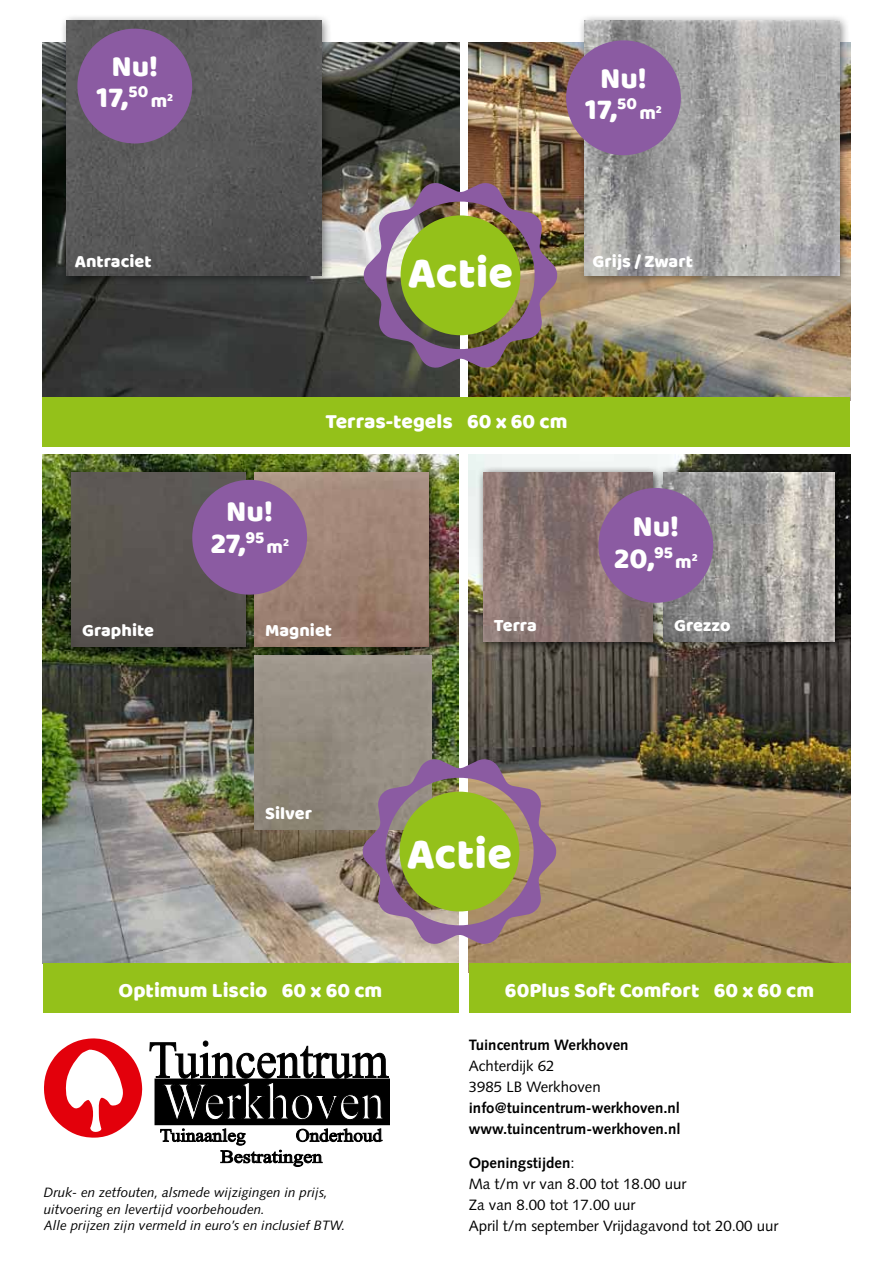
<style>
.page{position:relative;width:893px;height:1263px;background:#fff}
.page>*{position:absolute;margin:0;border:0;box-sizing:border-box;transform-origin:0 0}
.t1{font:45px "Baloo Bhaina";color:#fff}
.t2{font:30px/31.5px "Baloo Bhaina";color:#fff;text-align:center}
.t3{font:21px "Baloo Bhaina";color:#fff}
.t4{font:19.5px "Baloo Bhaina";color:#fff}
.t5{font:18px "Baloo Bhaina";color:#fff}
.t6{font:15px/21px "Syntax LT";color:#000}
.t7{font:700 15px/21px "Syntax LT";color:#000}
.t8{font:italic 13.5px/16.5px "Syntax LT";color:#000}
.s1{font-weight:700}
</style>
<div class="page">
<img style="left:469px;top:455px;width:381px;height:508px">
<img style="left:43px;top:455px;width:415px;height:508px">
<img style="left:43px;top:43px;width:416px;height:353px">
<img style="left:469px;top:43px;width:381px;height:353px">
<div style="left:577px;top:13px;width:273px;height:274px;background:#000;opacity:.5"></div>
<img style="left:584px;top:20px;width:255px;height:255px">
<div style="left:59px;top:13px;width:274px;height:274px;background:#000;opacity:.5"></div>
<img style="left:66px;top:20px;width:255px;height:255px">
<img style="left:255px;top:657px;width:176px;height:173px">
<div style="left:65px;top:465px;width:191px;height:192px;background:#000;opacity:.75"></div>
<div style="left:72px;top:472px;width:173px;height:174px;background:#595450"></div>
<div style="left:248px;top:465px;width:191px;height:192px;background:#000;opacity:.75"></div>
<img style="left:255px;top:472px;width:173px;height:174px">
<div style="left:477px;top:466px;width:187px;height:187px;background:#000;opacity:.75"></div>
<img style="left:484px;top:472px;width:169px;height:170px">
<div style="left:657px;top:465px;width:189px;height:187px;background:#000;opacity:.75"></div>
<img style="left:664px;top:472px;width:171px;height:169px">
<div style="left:43px;top:396px;width:807px;height:50px;background:#94c11a"></div>
<div style="left:43px;top:963px;width:415px;height:50px;background:#94c11a"></div>
<div style="left:469px;top:963px;width:381px;height:50px;background:#94c11a"></div>
<div style="left:77px;top:29px;width:115px;height:114px;background:#8b5ba2;border-radius:50%"></div>
<div style="left:566px;top:40px;width:115px;height:115px;background:#8b5ba2;border-radius:50%"></div>
<div style="left:598px;top:488px;width:115px;height:115px;background:#8b5ba2;border-radius:50%"></div>
<img style="left:361px;top:757px;width:197px;height:189px">
<div style="left:400px;top:792px;width:119px;height:119px;background:#94c11a;border-radius:50%"></div>
<img style="left:362px;top:181px;width:197px;height:189px">
<div style="left:401px;top:215px;width:119px;height:120px;background:#94c11a;border-radius:50%"></div>
<div style="left:155px;top:1079px;width:235px;height:46px;background:#000"></div>
<svg style="left:150px;top:1041px;width:238px;height:79px"></svg>
<svg style="left:160px;top:1129px;width:222px;height:37px"></svg>
<svg style="left:44px;top:1038px;width:99px;height:100px"></svg>
<div style="left:192px;top:480px;width:115px;height:115px;background:#8b5ba2;border-radius:50%"></div>
<h2 class="t2" style="left:96px;top:50px;width:63px">Nu!<br>17,<sup>50</sup></h2>
<h3 class="t4" style="left:151px;top:89px;width:24px">m<sup>2</sup></h3>
<h2 class="t2" style="left:585px;top:62px;width:63px">Nu!<br>17,<sup>50</sup></h2>
<h3 class="t4" style="left:639px;top:101px;width:24px">m<sup>2</sup></h3>
<p class="t5" style="left:75px;top:250px;width:78px">Antraciet</p>
<p class="t5" style="left:593px;top:250px;width:102px">Grijs / Zwart</p>
<h1 class="t1" style="left:408px;top:245px;width:107px">Actie</h1>
<h2 class="t2" style="left:210px;top:495px;width:64px">Nu!<br>27,<sup>95</sup></h2>
<h3 class="t4" style="left:267px;top:535px;width:24px">m<sup>2</sup></h3>
<h3 class="t3" style="left:325px;top:408px;width:244px">Terras-tegels | 60 x 60 cm</h3>
<h2 class="t2" style="left:614px;top:510px;width:67px;text-align:right">Nu!<br>20,<sup>95</sup></h2>
<h3 class="t4" style="left:675px;top:550px;width:24px">m<sup>2</sup></h3>
<p class="t5" style="left:82px;top:619px;width:73px">Graphite</p>
<p class="t5" style="left:265px;top:619px;width:68px">Magniet</p>
<p class="t5" style="left:494px;top:615px;width:44px">Terra</p>
<p class="t5" style="left:674px;top:615px;width:58px">Grezzo</p>
<p class="t5" style="left:265px;top:802px;width:49px">Silver</p>
<h1 class="t1" style="left:407px;top:826px;width:107px">Actie</h1>
<h3 class="t3" style="left:119px;top:978px;width:265px">Optimum Liscio | 60 x 60 cm</h3>
<h3 class="t3" style="left:505px;top:978px;width:311px">60Plus Soft Comfort | 60 x 60 cm</h3>
<p class="t8" style="left:44px;top:1184px;width:303px">Druk- en zetfouten, alsmede wijzigingen in prijs, uitvoering en levertijd voorbehouden.<br>Alle prijzen zijn vermeld in euro’s en inclusief BTW.</p>
<p class="t7" style="left:469px;top:1034px;width:161px">Tuincentrum Werkhoven</p>
<p class="t6" style="left:469px;top:1055px;width:133px">Achterdijk 62<br>3985 LB Werkhoven</p>
<p class="t7" style="left:469px;top:1097px;width:213px">info@tuincentrum-werkhoven.nl www.tuincentrum-werkhoven.nl</p>
<p class="t6" style="left:469px;top:1152px;width:311px"><span class="s1">Openingstijden</span>:<br>Ma t/m vr van 8.00 tot 18.00 uur<br>Za van 8.00 tot 17.00 uur<br>April t/m september Vrijdagavond tot 20.00 uur</p>
</div>
